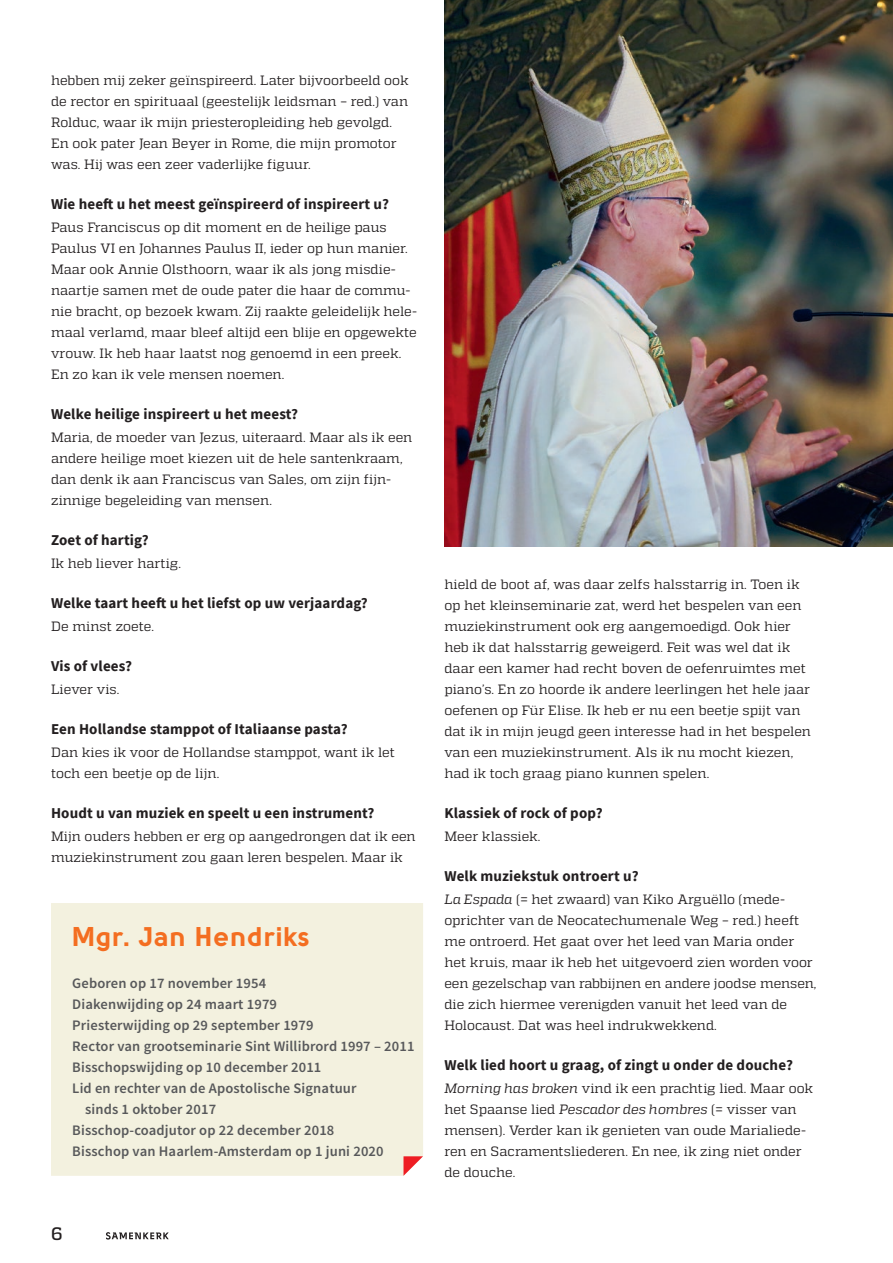
<style>
.page{position:relative;width:893px;height:1263px;background:#fff}
.page>*{position:absolute;margin:0;border:0;box-sizing:border-box;transform-origin:0 0}
.KOP_B{font:900 27px "Solomon";letter-spacing:.03em;color:#f36e21}
.t1{font:500 18px "Quadon";color:#231f20}
.Vraag{font:700 15px "Source Sans Pro";letter-spacing:.01em;color:#231f20}
.KADER_tekst{font:600 14.55px "Source Sans Pro";letter-spacing:.01em;color:#57585a}
.t2{font:13.5px/21px "Quadon";color:#231f20}
.s1{font-style:italic}
</style>
<div class="page">
<img style="left:444px;top:0;width:449px;height:547px">
<div style="left:51px;top:903px;width:372px;height:273px;background:#f3f1df"></div>
<svg style="left:403px;top:1156px;width:20px;height:20px"></svg>
<svg style="left:106px;top:1232px;width:63px;height:7px"></svg>
<p class="t2" style="left:51px;top:69px;width:359px;text-align:justify">hebben mij zeker geïnspireerd. Later bijvoorbeeld ook de rector en spirituaal (geestelijk leidsman – red.) van Rolduc, waar ik mijn priesteropleiding heb gevolgd.</p>
<p class="t2" style="left:51px;top:132px;width:347px">En ook pater Jean Beyer in Rome, die mijn promotor was. Hij was een zeer vaderlijke figuur.</p>
<p class="Vraag" style="left:51px;top:194px;width:340px">Wie heeft u het meest geïnspireerd of inspireert u?</p>
<p class="t2" style="left:51px;top:216px;width:337px">Paus Franciscus op dit moment en de heilige paus</p>
<p class="t2" style="left:51px;top:237px;width:368px">Paulus VI en Johannes Paulus II, ieder op hun manier.<br>Maar ook Annie Olsthoorn, waar ik als jong misdie&shy;naartje samen met de oude pater die haar de commu&shy;nie bracht, op bezoek kwam. Zij raakte geleidelijk hele&shy;maal verlamd, maar bleef altijd een blije en opgewekte vrouw. Ik heb haar laatst nog genoemd in een preek.</p>
<p class="t2" style="left:51px;top:363px;width:235px">En zo kan ik vele mensen noemen.</p>
<p class="Vraag" style="left:51px;top:404px;width:249px">Welke heilige inspireert u het meest?</p>
<p class="t2" style="left:51px;top:426px;width:363px">Maria, de moeder van Jezus, uiteraard. Maar als ik een andere heilige moet kiezen uit de hele santenkraam, dan denk ik aan Franciscus van Sales, om zijn fijn&shy;zinnige begeleiding van mensen.</p>
<p class="Vraag" style="left:51px;top:530px;width:99px">Zoet of hartig?</p>
<p class="t2" style="left:51px;top:552px;width:132px">Ik heb liever hartig.</p>
<p class="Vraag" style="left:51px;top:593px;width:318px">Welke taart heeft u het liefst op uw verjaardag?</p>
<p class="t2" style="left:51px;top:615px;width:105px">De minst zoete.</p>
<p class="Vraag" style="left:51px;top:656px;width:83px">Vis of vlees?</p>
<p class="t2" style="left:51px;top:678px;width:70px">Liever vis.</p>
<p class="Vraag" style="left:51px;top:719px;width:298px">Een Hollandse stamppot of Italiaanse pasta?</p>
<p class="t2" style="left:51px;top:741px;width:346px">Dan kies ik voor de Hollandse stamppot, want ik let toch een beetje op de lijn.</p>
<p class="Vraag" style="left:51px;top:803px;width:325px">Houdt u van muziek en speelt u een instrument?</p>
<p class="t2" style="left:51px;top:825px;width:366px">Mijn ouders hebben er erg op aangedrongen dat ik een muziekinstrument zou gaan leren bespelen. Maar ik</p>
<p class="KOP_B" style="left:72px;top:920px;width:239px">Mgr. Jan Hendriks</p>
<p class="KADER_tekst" style="left:72px;top:974px;width:195px">Geboren op 17 november 1954</p>
<p class="KADER_tekst" style="left:72px;top:995px;width:206px">Diakenwijding op 24 maart 1979</p>
<p class="KADER_tekst" style="left:72px;top:1016px;width:243px">Priesterwijding op 29 september 1979</p>
<p class="KADER_tekst" style="left:72px;top:1037px;width:344px">Rector van grootseminarie Sint Willibrord 1997 – 2011</p>
<p class="KADER_tekst" style="left:72px;top:1058px;width:251px">Bisschopswijding op 10 december 2011</p>
<p class="KADER_tekst" style="left:72px;top:1079px;width:286px">Lid en rechter van de Apostolische Signatuur</p>
<p class="KADER_tekst" style="left:85px;top:1100px;width:133px">sinds 1 oktober 2017</p>
<p class="KADER_tekst" style="left:72px;top:1121px;width:264px">Bisschop-coadjutor op 22 december 2018</p>
<p class="KADER_tekst" style="left:72px;top:1142px;width:313px">Bisschop van Haarlem-Amsterdam op 1 juni 2020</p>
<h2 class="t1" style="left:51px;top:1223px;width:13px">6</h2>
<p class="t2" style="left:444px;top:573px;width:368px">hield de boot af, was daar zelfs halsstarrig in. Toen ik op het kleinseminarie zat, werd het bespelen van een muziekinstrument ook erg aangemoedigd. Ook hier heb ik dat halsstarrig geweigerd. Feit was wel dat ik daar een kamer had recht boven de oefenruimtes met piano’s. En zo hoorde ik andere leerlingen het hele jaar oefenen op Für Elise. Ik heb er nu een beetje spijt van dat ik in mijn jeugd geen interesse had in het bespelen van een muziekinstrument. Als ik nu mocht kiezen, had ik toch graag piano kunnen spelen.</p>
<p class="Vraag" style="left:444px;top:803px;width:160px">Klassiek of rock of pop?</p>
<p class="t2" style="left:444px;top:825px;width:98px">Meer klassiek.</p>
<p class="Vraag" style="left:444px;top:866px;width:196px">Welk muziekstuk ontroert u?</p>
<p class="t2" style="left:444px;top:888px;width:342px"><span class="s1">La Espada</span> (= het zwaard) van Kiko Arguëllo (mede-</p>
<p class="t2" style="left:444px;top:909px;width:374px">oprichter van de Neocatechumenale Weg – red.) heeft me ontroerd. Het gaat over het leed van Maria onder het kruis, maar ik heb het uitgevoerd zien worden voor een gezelschap van rabbijnen en andere joodse mensen, die zich hiermee verenigden vanuit het leed van de Holocaust. Dat was heel indrukwekkend.</p>
<p class="Vraag" style="left:444px;top:1055px;width:350px">Welk lied hoort u graag, of zingt u onder de douche?</p>
<p class="t2" style="left:444px;top:1077px;width:370px"><span class="s1">Morning has broken</span> vind ik een prachtig lied. Maar ook het Spaanse lied <span class="s1">Pescador des hombres</span> (= visser van mensen). Verder kan ik genieten van oude Marialiede&shy;ren en Sacramentsliederen. En nee, ik zing niet onder de douche.</p>
</div>
